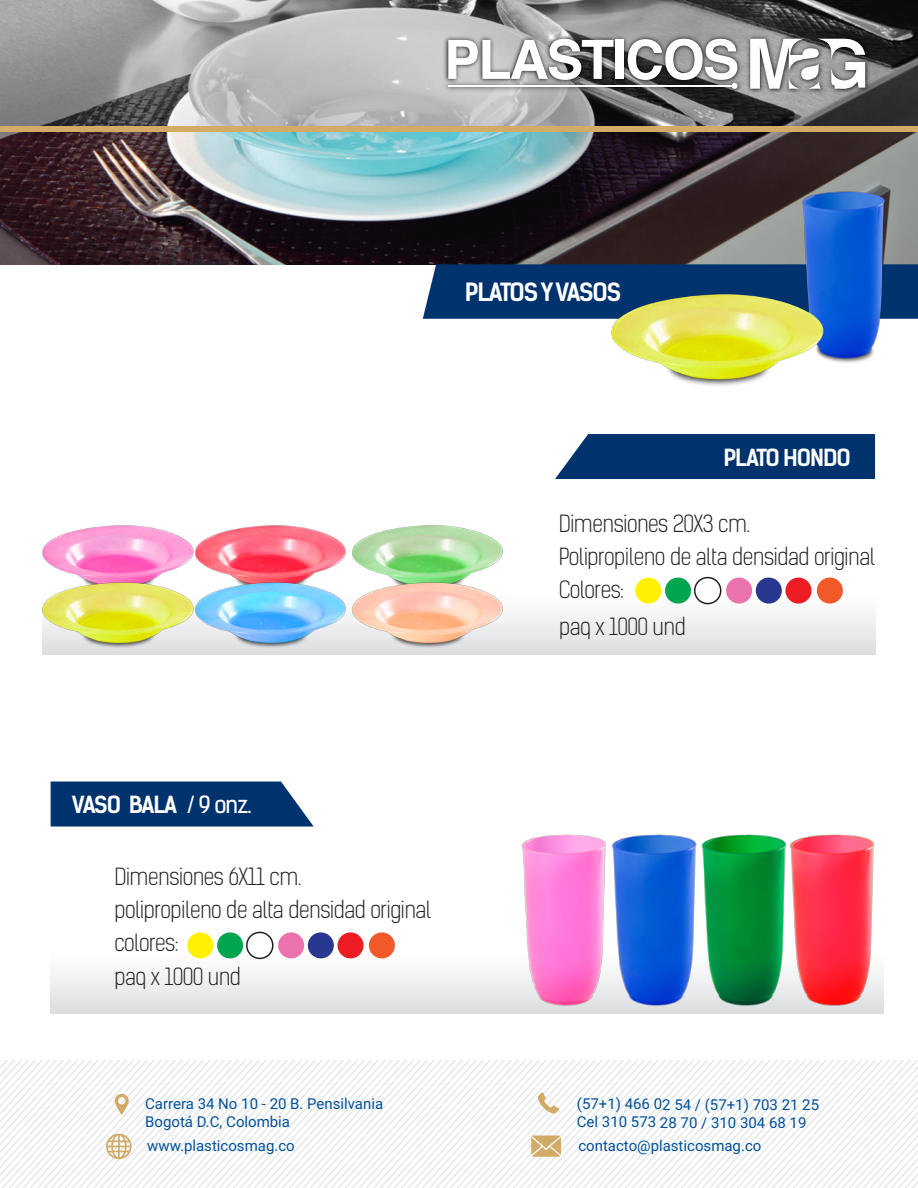
<style>
.page{position:relative;width:918px;height:1188px;background:#fff}
.page>*{position:absolute;margin:0;border:0;box-sizing:border-box;transform-origin:0 0}
.t1{font:700 24px "Kelson Sans";letter-spacing:-.05em;color:#fff}
.t2{font:300 22.5px/33px "Kelson Sans";letter-spacing:-.025em;color:#231f20}
.t3{font:700 22.5px "Kelson Sans";letter-spacing:-.05em;color:#fff}
.t4{font:22.5px "Kelson Sans";color:#fff}
.t5{font:15px/18px "Roboto";color:#01519b}
.s1{font-weight:400}
</style>
<div class="page">
<svg style="left:568px;top:1060px;width:7px;height:128px"></svg>
<svg style="left:575px;top:1060px;width:7px;height:128px"></svg>
<svg style="left:582px;top:1060px;width:336px;height:128px"></svg>
<svg style="left:531px;top:1135px;width:30px;height:22px"></svg>
<svg style="left:0;top:1060px;width:335px;height:128px"></svg>
<svg style="left:538px;top:1092px;width:21px;height:22px"></svg>
<div style="left:42px;top:590px;width:833px;height:65px;background:linear-gradient(to bottom,#fff,#dddfe1)"></div>
<img style="left:1px;top:132px;width:917px;height:132px">
<div style="left:51px;top:949px;width:833px;height:64px;background:linear-gradient(to bottom,#fff,#dedfe2)"></div>
<svg style="left:423px;top:264px;width:98px;height:55px;background:#114077"></svg>
<svg style="left:1px;top:0;width:917px;height:127px;background:#929193"></svg>
<div style="left:0;top:127px;width:918px;height:5px;background:#d2ab66"></div>
<svg style="left:51px;top:782px;width:263px;height:45px;background:#124178"></svg>
<div style="left:572px;top:434px;width:303px;height:45px;background:#00336e"></div>
<div style="left:635px;top:578px;width:26px;height:26px;background:#fff101;border-radius:50%"></div>
<div style="left:665px;top:578px;width:26px;height:26px;background:#00a54f;border-radius:50%"></div>
<div style="left:695px;top:578px;width:26px;height:26px;background:#fff;border-radius:50%"></div>
<div style="left:694px;top:577px;width:27px;height:27px;border:2px solid #231f20;border-radius:50%"></div>
<div style="left:726px;top:578px;width:26px;height:26px;background:#eb73ad;border-radius:50%"></div>
<div style="left:756px;top:578px;width:26px;height:26px;background:#283890;border-radius:50%"></div>
<div style="left:785px;top:578px;width:26px;height:26px;background:#ee1d23;border-radius:50%"></div>
<div style="left:817px;top:578px;width:26px;height:26px;background:#f15929;border-radius:50%"></div>
<img style="left:516px;top:834px;width:368px;height:176px">
<img style="left:521px;top:146px;width:397px;height:240px">
<img style="left:42px;top:525px;width:89px;height:130px">
<img style="left:131px;top:525px;width:157px;height:130px">
<img style="left:288px;top:477px;width:284px;height:178px">
<div style="left:187px;top:932px;width:26px;height:26px;background:#fff101;border-radius:50%"></div>
<div style="left:217px;top:932px;width:26px;height:26px;background:#00a54f;border-radius:50%"></div>
<div style="left:247px;top:932px;width:26px;height:26px;background:#fff;border-radius:50%"></div>
<div style="left:246px;top:932px;width:28px;height:27px;border:2px solid #231f20;border-radius:50%"></div>
<div style="left:278px;top:932px;width:26px;height:26px;background:#eb73ad;border-radius:50%"></div>
<div style="left:308px;top:932px;width:26px;height:26px;background:#283890;border-radius:50%"></div>
<div style="left:338px;top:932px;width:26px;height:26px;background:#ee1d23;border-radius:50%"></div>
<div style="left:369px;top:932px;width:26px;height:26px;background:#f15929;border-radius:50%"></div>
<img style="left:442px;top:32px;width:430px;height:64px">
<svg style="left:750px;top:39px;width:115px;height:50px"></svg>
<svg style="left:448px;top:39px;width:165px;height:41px"></svg>
<div style="left:616px;top:40px;width:8px;height:39px;background:#fff"></div>
<hr style="left:448px;top:85px;width:286px;height:2px;background:#fff">
<svg style="left:628px;top:39px;width:110px;height:50px"></svg>
<p class="t1" style="left:465px;top:277px;width:158px">PLATOS Y VASOS</p>
<p class="t3" style="left:723px;top:444px;width:129px">PLATO HONDO</p>
<p class="t4" style="left:806px;top:444px;width:53px">/ 9Lts.</p>
<p class="t3" style="left:72px;top:791px;width:181px">VASO BALA <span class="s1">/ 9 onz.</span></p>
<p class="t2" style="left:114px;top:861px;width:319px">Dimensiones 6X11 cm.<br>polipropileno de alta densidad original colores:</p>
<p class="t2" style="left:114px;top:961px;width:128px">paq x 1000 und</p>
<p class="t2" style="left:559px;top:507px;width:318px">Dimensiones 20X3 cm.<br>Polipropileno de alta densidad original<br>Colores:</p>
<p class="t2" style="left:559px;top:611px;width:128px">paq x 1000 und</p>
<p class="t5" style="left:577px;top:1095px;width:244px">(57+1) 466 02 54 / (57+1) 703 21 25<br>Cel 310 573 28 70 / 310 304 68 19</p>
<p class="t5" style="left:145px;top:1094px;width:240px">Carrera 34 No 10 - 20 B. Pensilvania<br>Bogotá D.C, Colombia</p>
<p class="t5" style="left:147px;top:1136px;width:149px">www.plasticosmag.co</p>
<p class="t5" style="left:578px;top:1136px;width:185px">contacto@plasticosmag.co</p>
</div>
